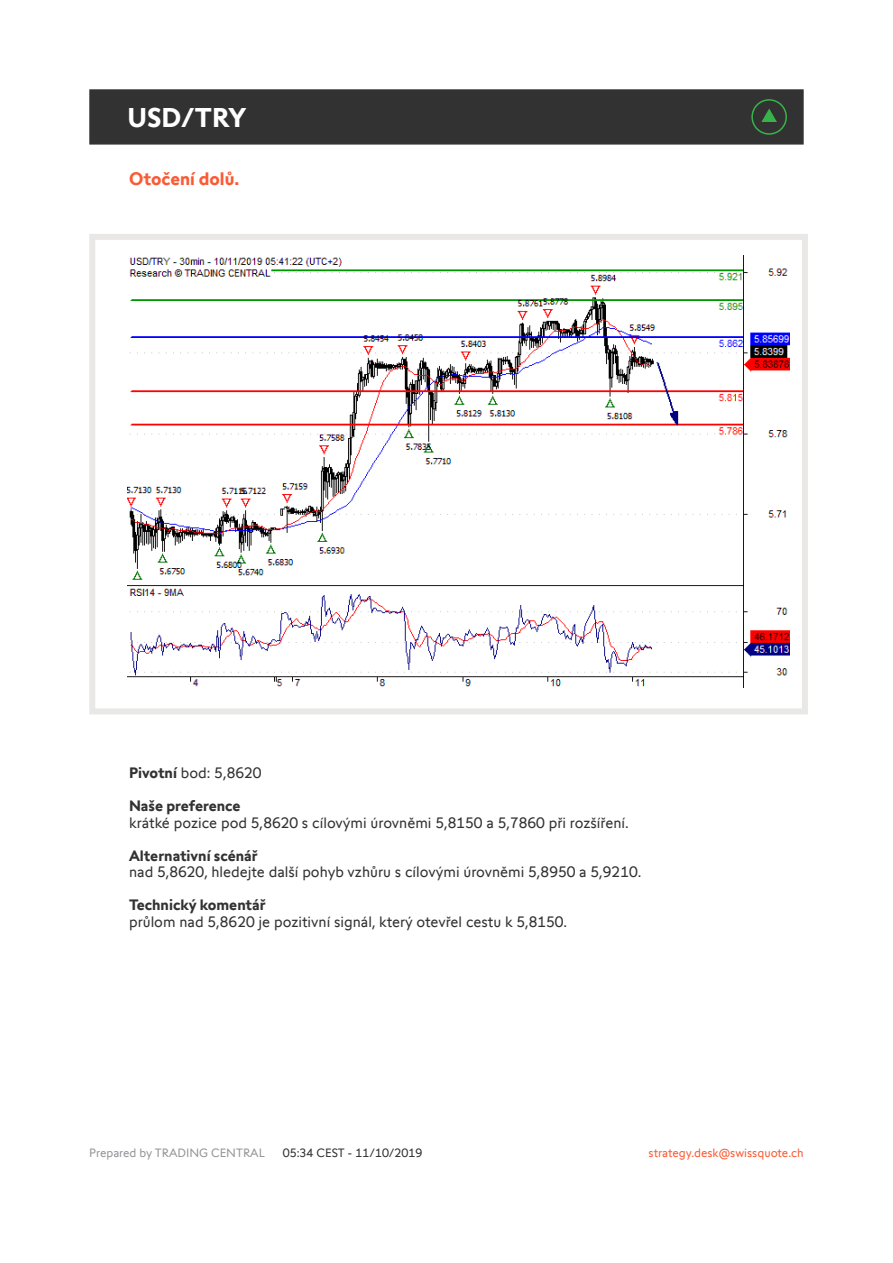
<style>
.page{position:relative;width:893px;height:1263px;background:#fff}
.page>*{position:absolute;margin:0;border:0;box-sizing:border-box;transform-origin:0 0}
.t1{font:700 27px "Swissquote CT";color:#fff}
.t2{font:700 18px "Swissquote CT";color:#fa5b35}
.t3{font:15px "Swissquote CT";color:#323232}
.t4{font:700 15px "Swissquote CT";color:#323232}
.t5{font:12px "Swissquote CT";color:#fa5b35}
.t6{font:12px "Swissquote CT";color:#939598}
.t7{font:12px "Swissquote CT";color:#323232}
.s1{font-weight:700}
</style>
<div class="page">
<div style="left:89px;top:234px;width:719px;height:480px;border:6px solid #e9e8e7"></div>
<div style="left:89px;top:89px;width:715px;height:56px;background:#323232;border:2px solid #323232"></div>
<img style="left:128px;top:255px;width:661px;height:432px">
<svg style="left:751px;top:99px;width:36px;height:36px"></svg>
<h1 class="t1" style="left:128px;top:101px;width:120px">USD/TRY</h1>
<p class="t2" style="left:129px;top:168px;width:112px">Otočení dolů.</p>
<p class="t3" style="left:129px;top:764px;width:134px"><span class="s1">Pivotní</span> bod: 5,8620</p>
<p class="t4" style="left:129px;top:797px;width:113px">Naše preference</p>
<p class="t3" style="left:129px;top:814px;width:501px">krátké pozice pod 5,8620 s cílovými úrovněmi 5,8150 a 5,7860 při rozšíření.</p>
<p class="t4" style="left:129px;top:846px;width:130px">Alternativní scénář</p>
<p class="t3" style="left:129px;top:863px;width:514px">nad 5,8620, hledejte další pohyb vzhůru s cílovými úrovněmi 5,8950 a 5,9210.</p>
<p class="t4" style="left:129px;top:896px;width:138px">Technický komentář</p>
<p class="t3" style="left:129px;top:913px;width:440px">průlom nad 5,8620 je pozitivní signál, který otevřel cestu k 5,8150.</p>
<p class="t6" style="left:89px;top:1145px;width:177px">Prepared by TRADING CENTRAL</p>
<p class="t7" style="left:283px;top:1145px;width:141px">05:34 CEST - 11/10/2019</p>
<p class="t5" style="left:649px;top:1145px;width:157px">strategy.desk@swissquote.ch</p>
</div>
